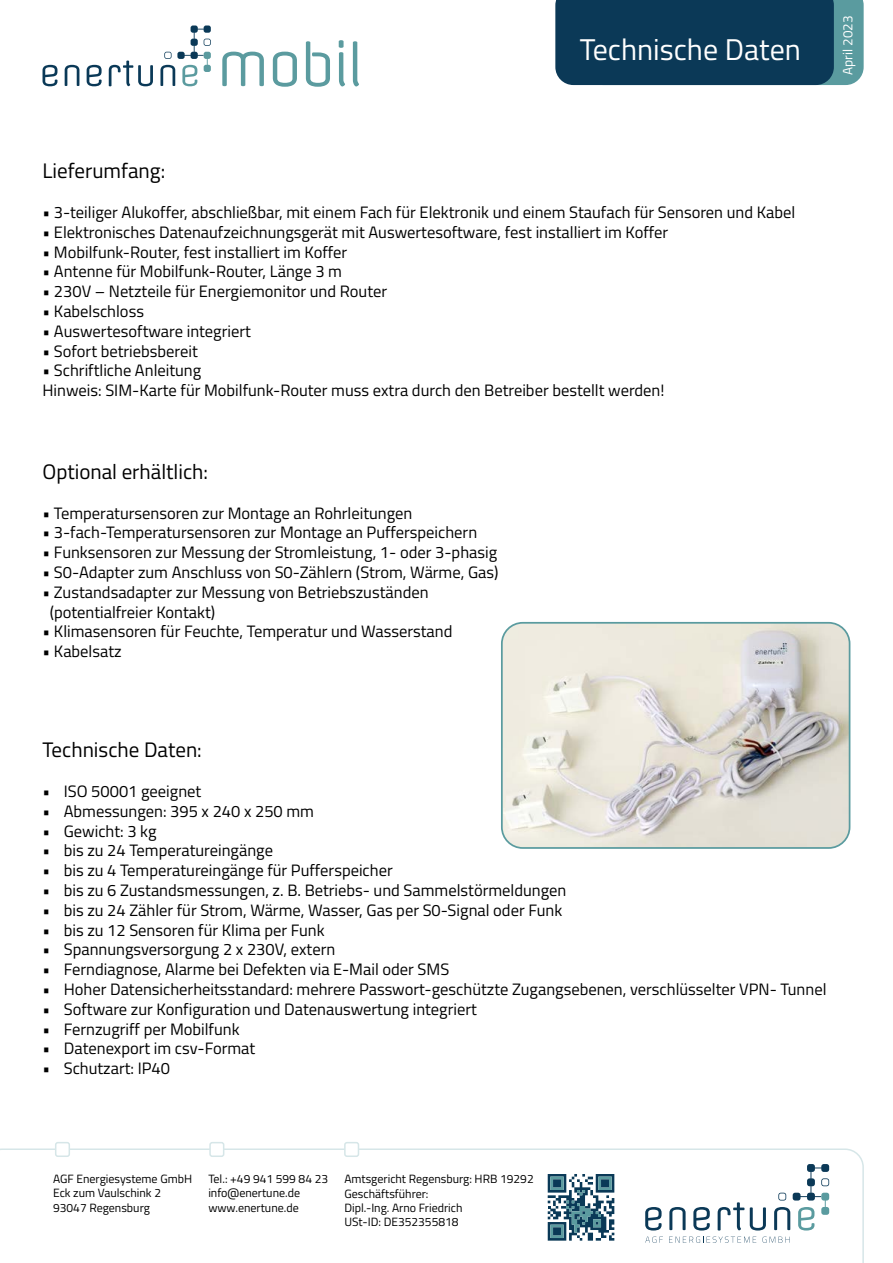
<style>
.page{position:relative;width:893px;height:1263px;background:#fff}
.page>*{position:absolute;margin:0;border:0;box-sizing:border-box;transform-origin:0 0}
.t1{font:55.8px "Offside";letter-spacing:-.05em;color:#5b9b9f}
.t2{font:30px "Titillium Web";color:#fff}
.t3{font:21px "Titillium Web";color:#000}
.t4{font:16.5px/19.8px "Titillium Web";color:#000}
.t5{font:13.5px "Titillium Web";color:#fff}
.t6{font:12px/14.4px "Titillium Web";color:#000}
</style>
<div class="page">
<svg style="left:0;top:1148px;width:864px;height:115px"></svg>
<svg style="left:645px;top:1207px;width:17px;height:23px"></svg>
<svg style="left:669px;top:1207px;width:17px;height:23px"></svg>
<svg style="left:693px;top:1207px;width:17px;height:23px"></svg>
<svg style="left:718px;top:1202px;width:26px;height:28px"></svg>
<svg style="left:750px;top:1207px;width:16px;height:23px"></svg>
<svg style="left:645px;top:1236px;width:18px;height:7px"></svg>
<svg style="left:669px;top:1236px;width:87px;height:7px"></svg>
<svg style="left:762px;top:1236px;width:28px;height:7px"></svg>
<svg style="left:774px;top:1164px;width:55px;height:66px"></svg>
<svg style="left:555px;top:0;width:309px;height:85px;background:#14445f"></svg>
<div style="left:56px;top:1143px;width:13px;height:13px;background:#fff;border-radius:2px"></div>
<div style="left:55px;top:1142px;width:15px;height:15px;border:2px solid #d6e6e8;border-radius:2px"></div>
<div style="left:210px;top:1143px;width:14px;height:13px;background:#fff;border-radius:2px"></div>
<div style="left:209px;top:1142px;width:15px;height:15px;border:2px solid #d6e6e8;border-radius:2px"></div>
<div style="left:345px;top:1143px;width:13px;height:13px;background:#fff;border-radius:2px"></div>
<div style="left:344px;top:1142px;width:15px;height:15px;border:2px solid #d6e6e8;border-radius:2px"></div>
<div style="left:548px;top:1184px;width:73px;height:74px;background:#fff"></div>
<svg style="left:548px;top:1174px;width:66px;height:67px"></svg>
<img style="left:504px;top:623px;width:346px;height:224px">
<div style="left:501px;top:622px;width:349px;height:227px;border:2px solid #5a9b9f;border-radius:21px"></div>
<svg style="left:43px;top:65px;width:14px;height:21px"></svg>
<svg style="left:65px;top:65px;width:14px;height:21px"></svg>
<svg style="left:87px;top:65px;width:15px;height:21px"></svg>
<svg style="left:109px;top:61px;width:44px;height:25px"></svg>
<svg style="left:160px;top:26px;width:51px;height:60px"></svg>
<h1 class="t1" style="left:216px;top:28px;width:149px">mobil</h1>
<h2 class="t2" style="left:580px;top:27px;width:223px">Technische Daten</h2>
<p class="t3" style="left:43px;top:156px;width:124px">Lieferumfang:</p>
<p class="t4" style="left:43px;top:201px;width:754px">• 3-teiliger Alukoffer, abschließbar, mit einem Fach für Elektronik und einem Staufach für Sensoren und Kabel</p>
<p class="t4" style="left:43px;top:221px;width:627px">• Elektronisches Datenaufzeichnungsgerät mit Auswertesoftware, fest installiert im Koffer</p>
<p class="t4" style="left:43px;top:241px;width:306px">• Mobilfunk-Router, fest installiert im Koffer</p>
<p class="t4" style="left:43px;top:261px;width:301px">• Antenne für Mobilfunk-Router, Länge 3 m</p>
<p class="t4" style="left:43px;top:281px;width:346px">• 230V – Netzteile für Energiemonitor und Router</p>
<p class="t4" style="left:43px;top:300px;width:103px">• Kabelschloss</p>
<p class="t4" style="left:43px;top:320px;width:210px">• Auswertesoftware integriert</p>
<p class="t4" style="left:43px;top:340px;width:157px">• Sofort betriebsbereit</p>
<p class="t4" style="left:43px;top:360px;width:623px">• Schriftliche Anleitung<br>Hinweis: SIM-Karte für Mobilfunk-Router muss extra durch den Betreiber bestellt werden!</p>
<p class="t3" style="left:43px;top:456px;width:167px">Optional erhältlich:</p>
<p class="t4" style="left:43px;top:502px;width:371px">• Temperatursensoren zur Montage an Rohrleitungen</p>
<p class="t4" style="left:43px;top:522px;width:436px">• 3-fach-Temperatursensoren zur Montage an Pufferspeichern</p>
<p class="t4" style="left:43px;top:542px;width:456px">• Funksensoren zur Messung der Stromleistung, 1- oder 3-phasig</p>
<p class="t4" style="left:43px;top:561px;width:457px">• S0-Adapter zum Anschluss von S0-Zählern (Strom, Wärme, Gas)</p>
<p class="t4" style="left:50px;top:581px;width:380px;text-indent:-7px">• Zustandsadapter zur Messung von Betriebszuständen (potentialfreier Kontakt)</p>
<p class="t4" style="left:43px;top:621px;width:411px">• Klimasensoren für Feuchte, Temperatur und Wasserstand</p>
<p class="t4" style="left:43px;top:641px;width:81px">• Kabelsatz</p>
<p class="t5" style="left:838px;top:75px;width:61px;rotate:-90deg">April 2023</p>
<p class="t3" style="left:43px;top:735px;width:161px">Technische Daten:</p>
<p class="t4" style="left:43px;top:780px;width:160px">• ISO 50001 geeignet</p>
<p class="t4" style="left:43px;top:800px;width:273px">• Abmessungen: 395 x 240 x 250 mm</p>
<p class="t4" style="left:43px;top:820px;width:115px">• Gewicht: 3 kg</p>
<p class="t4" style="left:43px;top:840px;width:232px">• bis zu 24 Temperatureingänge</p>
<p class="t4" style="left:43px;top:860px;width:352px">• bis zu 4 Temperatureingänge für Pufferspeicher</p>
<p class="t4" style="left:43px;top:879px;width:525px">• bis zu 6 Zustandsmessungen, z. B. Betriebs- und Sammelstörmeldungen</p>
<p class="t4" style="left:43px;top:899px;width:521px">• bis zu 24 Zähler für Strom, Wärme, Wasser, Gas per S0-Signal oder Funk</p>
<p class="t4" style="left:43px;top:919px;width:284px">• bis zu 12 Sensoren für Klima per Funk</p>
<p class="t4" style="left:43px;top:939px;width:294px">• Spannungsversorgung 2 x 230V, extern</p>
<p class="t4" style="left:43px;top:959px;width:408px">• Ferndiagnose, Alarme bei Defekten via E-Mail oder SMS</p>
<p class="t4" style="left:43px;top:978px;width:785px">• Hoher Datensicherheitsstandard: mehrere Passwort-geschützte Zugangsebenen, verschlüsselter VPN- Tunnel</p>
<p class="t4" style="left:43px;top:998px;width:436px">• Software zur Konfiguration und Datenauswertung integriert</p>
<p class="t4" style="left:43px;top:1018px;width:199px">• Fernzugriff per Mobilfunk</p>
<p class="t4" style="left:43px;top:1038px;width:214px">• Datenexport im csv-Format</p>
<p class="t4" style="left:43px;top:1058px;width:129px">• Schutzart: IP40</p>
<p class="t6" style="left:53px;top:1171px;width:140px">AGF Energiesysteme GmbH<br>Eck zum Vaulschink 2<br>93047 Regensburg</p>
<p class="t6" style="left:208px;top:1171px;width:121px">Tel.: +49 941 599 84 23 info@enertune.de www.enertune.de</p>
<p class="t6" style="left:344px;top:1171px;width:191px">Amtsgericht Regensburg: HRB 19292<br>Geschäftsführer:<br>Dipl.-Ing. Arno Friedrich<br>USt-ID: DE352355818</p>
</div>
